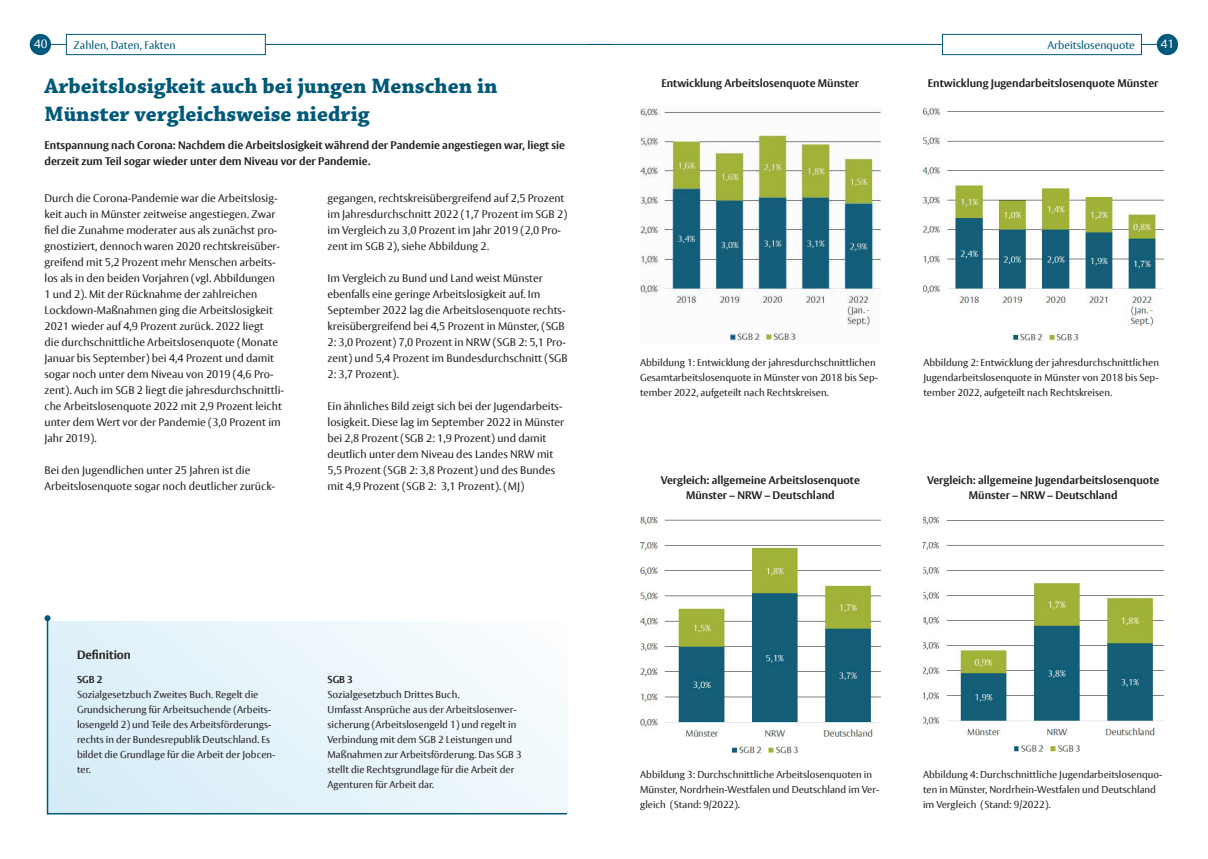
<style>
.page{position:relative;width:1208px;height:859px;background:#fff}
.page>*{position:absolute;margin:0;border:0;box-sizing:border-box;transform-origin:0 0}
.t1{font:700 22px/28px "Chaparral Pro";color:#00597a}
.t2{font:700 12px "Vesta Pro";color:#231f20}
.t3{font:12px "Vesta Pro";color:#fff}
.t4{font:11px/16px "Vesta Pro";color:#231f20}
.t5{font:700 11px/15px "Vesta Pro";color:#231f20;text-align:center}
.t6{font:11px "Vesta Pro";color:#00597a}
.t7{font:10px/15px "Vesta Pro";color:#231f20}
.s1{font-weight:700}
</style>
<div class="page">
<hr style="left:46px;top:44px;width:566px;height:1px;background:#00597a">
<div style="left:30px;top:34px;width:21px;height:21px;background:#00597a;border-radius:50%"></div>
<div style="left:66px;top:34px;width:200px;height:21px;background:#fff;border:1px solid #00597a"></div>
<hr style="left:588px;top:44px;width:574px;height:1px;background:#00597a">
<div style="left:1156px;top:34px;width:22px;height:21px;background:#00597a;border-radius:50%"></div>
<div style="left:942px;top:34px;width:200px;height:21px;background:#fff;border:1px solid #00597a"></div>
<div style="left:47px;top:621px;width:521px;height:193px;background:linear-gradient(to right,#d9eef8,#f6fbfd)"></div>
<hr style="left:47px;top:618px;width:1px;height:196px;background:#00597a">
<svg style="left:45px;top:615px;width:6px;height:6px"></svg>
<hr style="left:48px;top:813px;width:519px;height:1px;background:#00597a">
<img style="left:923px;top:108px;width:240px;height:233px">
<img style="left:640px;top:108px;width:240px;height:233px">
<img style="left:640px;top:517px;width:240px;height:237px">
<img style="left:923px;top:516px;width:240px;height:236px">
<p class="t3" style="left:34px;top:37px;width:15px">40</p>
<p class="t6" style="left:74px;top:39px;width:104px">Zahlen, Daten, Fakten</p>
<p class="t6" style="left:1047px;top:39px;width:89px">Arbeitslosenquote</p>
<h1 class="t1" style="left:45px;top:72px;width:454px">Arbeitslosigkeit auch bei jungen Menschen in<br>Münster vergleichsweise niedrig</h1>
<p class="t5" style="left:45px;top:137px;width:522px;line-height:16px;text-align:left">Entspannung nach Corona: Nachdem die Arbeitslosigkeit während der Pandemie angestiegen war, liegt sie derzeit zum Teil sogar wieder unter dem Niveau vor der Pandemie.</p>
<p class="t4" style="left:45px;top:190px;width:241px">Durch die Corona-Pandemie war die Arbeitslosig&shy;keit auch in Münster zeitweise angestiegen. Zwar fiel die Zunahme moderater aus als zunächst pro&shy;gnostiziert, dennoch waren 2020 rechtskreisüber&shy;greifend mit 5,2 Prozent mehr Menschen arbeits&shy;los als in den beiden Vorjahren (vgl. Abbildungen<br>1 und 2). Mit der Rücknahme der zahlreichen Lockdown-Maßnahmen ging die Arbeitslosigkeit 2021 wieder auf 4,9 Prozent zurück. 2022 liegt<br>die durchschnittliche Arbeitslosenquote (Monate Januar bis September) bei 4,4 Prozent und damit sogar noch unter dem Niveau von 2019 (4,6 Pro&shy;zent). Auch im SGB 2 liegt die jahresdurchschnittli&shy;che Arbeitslosenquote 2022 mit 2,9 Prozent leicht unter dem Wert vor der Pandemie (3,0 Prozent im Jahr 2019).</p>
<p class="t4" style="left:45px;top:462px;width:232px">Bei den Jugendlichen unter 25 Jahren ist die<br>Arbeitslosenquote sogar noch deutlicher zurück-</p>
<p class="t3" style="left:1160px;top:37px;width:15px">41</p>
<p class="t5" style="left:661px;top:75px;width:199px">Entwicklung Arbeitslosenquote Münster</p>
<p class="t5" style="left:928px;top:75px;width:232px">Entwicklung Jugendarbeitslosenquote Münster</p>
<p class="t4" style="left:327px;top:190px;width:241px">gegangen, rechtskreisübergreifend auf 2,5 Prozent im Jahresdurchschnitt 2022 (1,7 Prozent im SGB 2) im Vergleich zu 3,0 Prozent im Jahr 2019 (2,0 Pro&shy;zent im SGB 2), siehe Abbildung 2.</p>
<p class="t4" style="left:327px;top:270px;width:239px">Im Vergleich zu Bund und Land weist Münster ebenfalls eine geringe Arbeitslosigkeit auf. Im September 2022 lag die Arbeitslosenquote rechts&shy;kreisübergreifend bei 4,5 Prozent in Münster, (SGB</p>
<p class="t4" style="left:327px;top:334px;width:242px">2: 3,0 Prozent) 7,0 Prozent in NRW (SGB 2: 5,1 Pro&shy;zent) und 5,4 Prozent im Bundesdurchschnitt (SGB</p>
<p class="t4" style="left:327px;top:366px;width:73px">2: 3,7 Prozent).</p>
<p class="t4" style="left:327px;top:398px;width:238px">Ein ähnliches Bild zeigt sich bei der Jugendarbeits&shy;losigkeit. Diese lag im September 2022 in Münster bei 2,8 Prozent (SGB 2: 1,9 Prozent) und damit deutlich unter dem Niveau des Landes NRW mit 5,5 Prozent (SGB 2: 3,8 Prozent) und des Bundes mit 4,9 Prozent (SGB 2: 3,1 Prozent). (MJ)</p>
<p class="t7" style="left:923px;top:354px;width:237px;text-align:justify">Abbildung 2: Entwicklung der jahresdurchschnittlichen Jugendarbeitslosenquote in Münster von 2018 bis Sep&shy;tember 2022, aufgeteilt nach Rechtskreisen.</p>
<p class="t7" style="left:640px;top:355px;width:239px">Abbildung 1: Entwicklung der jahresdurchschnittlichen<br>Gesamtarbeitslosenquote in Münster von 2018 bis Sep&shy;tember 2022, aufgeteilt nach Rechtskreisen.</p>
<p class="t5" style="left:661px;top:472px;width:201px">Vergleich: allgemeine Arbeitslosenquote<br>Münster – NRW – Deutschland</p>
<p class="t5" style="left:927px;top:472px;width:234px">Vergleich: allgemeine Jugendarbeitslosenquote<br>Münster – NRW – Deutschland</p>
<p class="t2" style="left:77px;top:647px;width:56px">Definition</p>
<p class="t7" style="left:77px;top:672px;width:200px"><span class="s1">SGB 2<br></span>Sozialgesetzbuch Zweites Buch. Regelt die Grundsicherung für Arbeitsuchende (Arbeits&shy;losengeld 2) und Teile des Arbeitsförderungs&shy;rechts in der Bundesrepublik Deutschland. Es bildet die Grundlage für die Arbeit der Jobcen&shy;ter.</p>
<p class="t7" style="left:327px;top:672px;width:196px"><span class="s1">SGB 3<br></span>Sozialgesetzbuch Drittes Buch.<br>Umfasst Ansprüche aus der Arbeitslosenver&shy;sicherung (Arbeitslosengeld 1) und regelt in Verbindung mit dem SGB 2 Leistungen und Maßnahmen zur Arbeitsförderung. Das SGB 3 stellt die Rechtsgrundlage für die Arbeit der Agenturen für Arbeit dar.</p>
<p class="t7" style="left:640px;top:766px;width:240px">Abbildung 3: Durchschnittliche Arbeitslosenquoten in<br>Münster, Nordrhein-Westfalen und Deutschland im Ver&shy;gleich (Stand: 9/2022).</p>
<p class="t7" style="left:923px;top:766px;width:241px">Abbildung 4: Durchschnittliche Jugendarbeitslosenquo&shy;ten in Münster, Nordrhein-Westfalen und Deutschland im Vergleich (Stand: 9/2022).</p>
</div>
